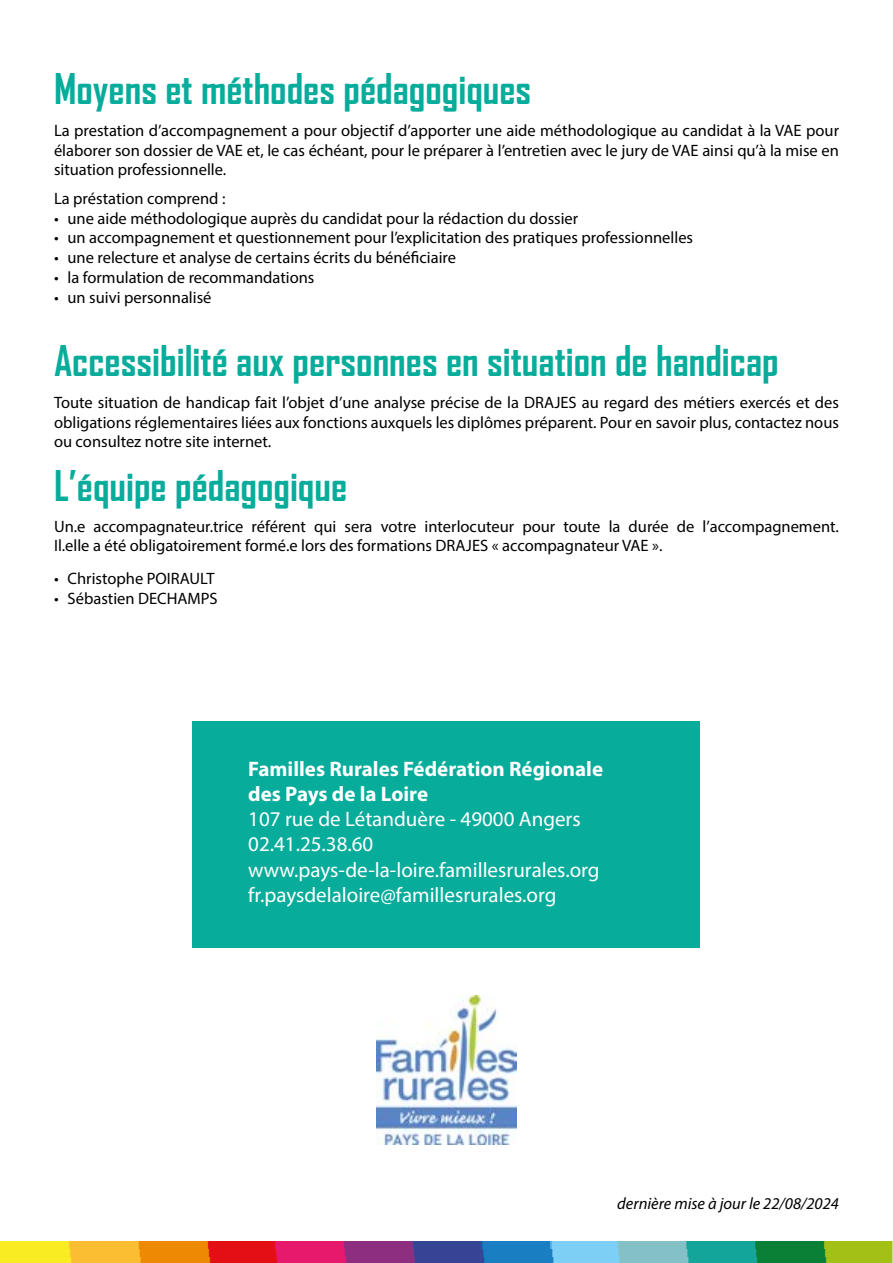
<style>
.page{position:relative;width:893px;height:1263px;background:#fff}
.page>*{position:absolute;margin:0;border:0;box-sizing:border-box;transform-origin:0 0}
.t1{font:700 40.5px "Agency FB";color:#08ac9b}
.t2{font:21px/25.2px "Myriad Pro";color:#fff}
.t3{font:700 21px/25.2px "Myriad Pro";color:#fff}
.t4{font:16.5px/19.8px "Myriad Pro";color:#000;text-align:justify}
.t5{font:italic 16.5px "Myriad Pro";color:#000}
</style>
<div class="page">
<img style="left:0;top:1242px;width:892px;height:21px">
<div style="left:193px;top:721px;width:507px;height:227px;background:#08ac9b"></div>
<img style="left:377px;top:996px;width:139px;height:149px">
<h1 class="t1" style="left:54px;top:64px;width:479px">Moyens et méthodes pédagogiques</h1>
<p class="t4" style="left:54px;top:120px;width:787px">La prestation d’accompagnement a pour objectif d’apporter une aide méthodologique au candidat à la VAE pour élaborer son dossier de VAE et, le cas échéant, pour le préparer à l’entretien avec le jury de VAE ainsi qu’à la mise en situation professionnelle.</p>
<p class="t4" style="left:54px;top:188px;width:173px">La préstation comprend :</p>
<p class="t4" style="left:54px;top:208px;width:526px">• une aide méthodologique auprès du candidat pour la rédaction du dossier</p>
<p class="t4" style="left:54px;top:228px;width:641px">• un accompagnement et questionnement pour l’explicitation des pratiques professionnelles</p>
<p class="t4" style="left:54px;top:247px;width:403px">• une relecture et analyse de certains écrits du bénéficiaire</p>
<p class="t4" style="left:54px;top:267px;width:262px">• la formulation de recommandations</p>
<p class="t4" style="left:54px;top:287px;width:159px">• un suivi personnalisé</p>
<h1 class="t1" style="left:54px;top:336px;width:726px">Accessibilité aux personnes en situation de handicap</h1>
<p class="t4" style="left:54px;top:392px;width:787px">Toute situation de handicap fait l’objet d’une analyse précise de la DRAJES au regard des métiers exercés et des obligations réglementaires liées aux fonctions auxquels les diplômes préparent. Pour en savoir plus, contactez nous ou consultez notre site internet.</p>
<h1 class="t1" style="left:54px;top:461px;width:295px">L’équipe pédagogique</h1>
<p class="t4" style="left:54px;top:516px;width:786px">Un.e accompagnateur.trice référent qui sera votre interlocuteur pour toute la durée de l’accompagnement.<br>Il.elle a été obligatoirement formé.e lors des formations DRAJES « accompagnateur VAE ».</p>
<p class="t4" style="left:54px;top:568px;width:162px">• Christophe POIRAULT</p>
<p class="t4" style="left:54px;top:588px;width:165px">• Sébastien DECHAMPS</p>
<p class="t3" style="left:248px;top:755px;width:356px">Familles Rurales Fédération Régionale des Pays de la Loire</p>
<p class="t2" style="left:248px;top:806px;width:353px">107 rue de Létanduère - 49000 Angers 02.41.25.38.60 www.pays-de-la-loire.famillesrurales.org fr.paysdelaloire@famillesrurales.org</p>
<p class="t5" style="left:617px;top:1193px;width:223px">dernière mise à jour le 22/08/2024</p>
</div>
